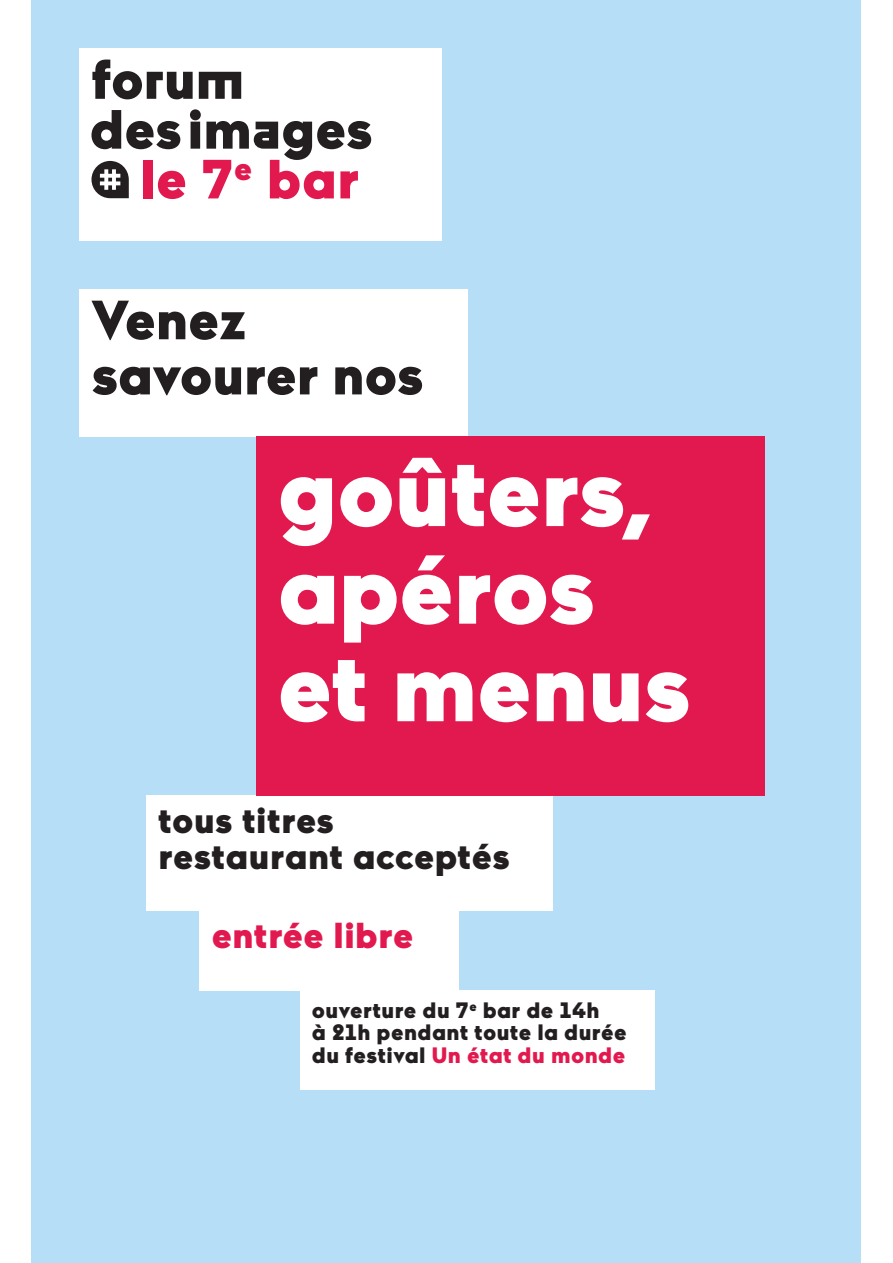
<style>
.page{position:relative;width:893px;height:1263px;background:#fff}
.page>*{position:absolute;margin:0;border:0;box-sizing:border-box;transform-origin:0 0}
.t1{font:900 97.5px/97.5px "Maax";letter-spacing:-.005em;color:#fff}
.t2{font:900 55.2px/55.2px "Maax";color:#231f20}
.t3{font:900 55.2px "Maax";color:#e2194e}
.t4{font:900 36px/36px "Maax";letter-spacing:.015em;color:#231f20}
.t5{font:900 36px "Maax";letter-spacing:.015em;color:#e2194e}
.t6{font:900 22.35px/22.4px "Maax";letter-spacing:.02em;color:#231f20}
.s1{color:#e2194e}
</style>
<div class="page">
<div style="left:31px;top:0;width:830px;height:1263px;background:#b6dff7"></div>
<div style="left:79px;top:289px;width:389px;height:148px;background:#fff"></div>
<div style="left:147px;top:796px;width:406px;height:115px;background:#fff"></div>
<div style="left:200px;top:911px;width:259px;height:80px;background:#fff"></div>
<div style="left:256px;top:437px;width:509px;height:359px;background:#e2194e"></div>
<div style="left:300px;top:991px;width:354px;height:99px;background:#fff"></div>
<div style="left:79px;top:48px;width:363px;height:193px;background:#fff"></div>
<svg style="left:91px;top:110px;width:89px;height:39px"></svg>
<svg style="left:92px;top:60px;width:149px;height:39px"></svg>
<svg style="left:91px;top:161px;width:38px;height:37px"></svg>
<svg style="left:190px;top:109px;width:181px;height:51px"></svg>
<h2 class="t3" style="left:140px;top:159px;width:221px">le 7 <sup>e</sup> bar</h2>
<h2 class="t2" style="left:91px;top:297px;width:333px">Venez savourer nos</h2>
<h1 class="t1" style="left:277px;top:451px;width:414px">goûters, apéros et menus</h1>
<h3 class="t4" style="left:159px;top:805px;width:352px">tous titres restaurant acceptés</h3>
<h3 class="t5" style="left:212px;top:923px;width:203px">entrée libre</h3>
<p class="t6" style="left:312px;top:1001px;width:316px">ouverture du 7 <sup>e</sup> bar de 14h<br>à 21h pendant toute la durée du festival <span class="s1">Un état du monde</span></p>
</div>
